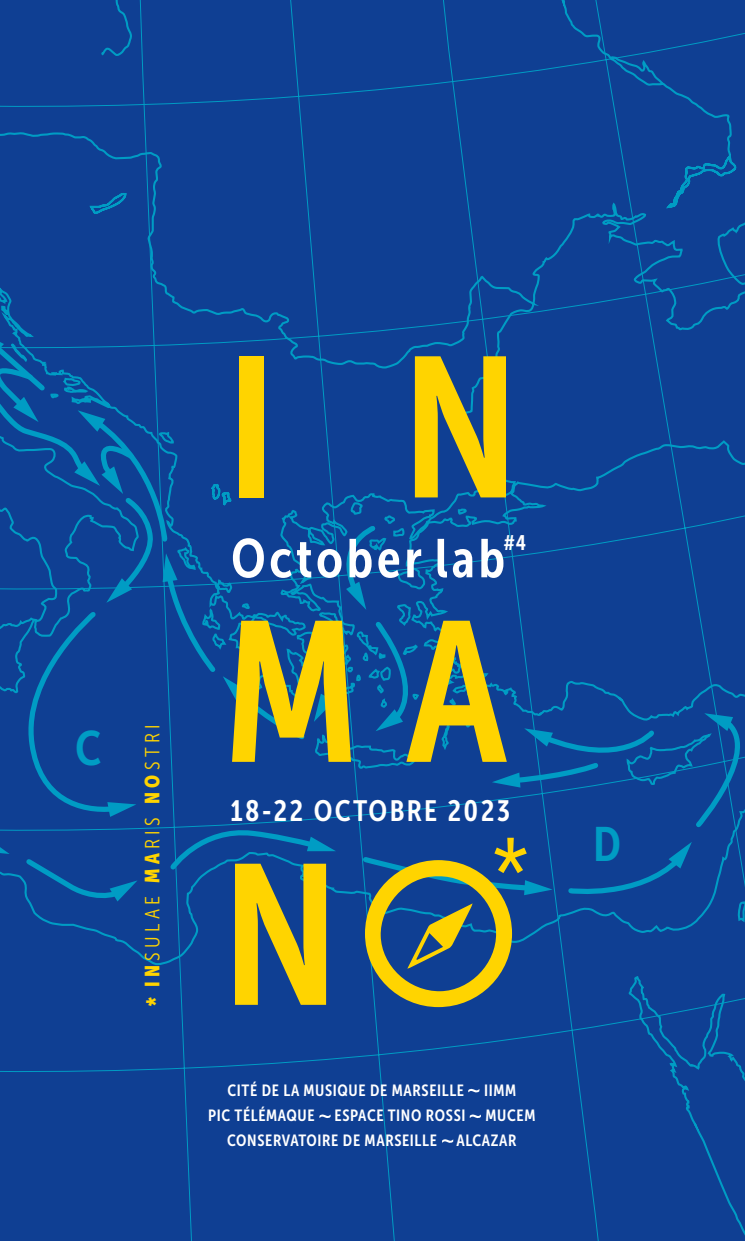
<style>
.page{position:relative;width:745px;height:1241px;background:#fff}
.page>*{position:absolute;margin:0;border:0;box-sizing:border-box;transform-origin:0 0}
.t1{font:96.6px "Museo Sans Condensed 300";color:#ffd400;scale:1.07 1}
.t2{font:54.07px "Museo Sans Condensed 700";letter-spacing:.065em;color:#fff}
.t3{font:48.12px "Museo Sans Condensed 700";color:#009cc4}
.t4{font:29.22px "Museo Sans Condensed 700";letter-spacing:.08em;color:#fff}
.t5{font:21px "Museo Sans Condensed 700";color:#fff}
.t6{font:20.47px "Museo Sans Condensed 300";letter-spacing:.215em;color:#ffd400}
.t7{font:16.1px/25px "Museo Sans Condensed 700";letter-spacing:.04em;color:#fff;text-align:center}
.s1{font-family:"Museo Sans Condensed 700";font-size:25.55px}
.s2{font-family:"Museo Sans Condensed 900"}
</style>
<div class="page">
<div style="left:0;top:0;width:744px;height:1240px;background:#0f3f93"></div>
<div style="left:0;top:0;width:736px;height:687px;background:#0f3f93"></div>
<svg style="left:468px;top:1088px;width:11px;height:4px"></svg>
<svg style="left:469px;top:1114px;width:11px;height:4px"></svg>
<svg style="left:319px;top:1114px;width:11px;height:4px"></svg>
<svg style="left:442px;top:1138px;width:11px;height:4px"></svg>
<svg style="left:0;top:295px;width:656px;height:521px;background:#225289"></svg>
<svg style="left:168px;top:827px;width:168px;height:177px;background:#516e6c"></svg>
<svg style="left:360px;top:854px;width:192px;height:153px;background:#4e6a6d"></svg>
<h3 class="t5" style="left:503px;top:530px;width:24px">#4</h3>
<h2 class="t2" style="left:231px;top:528px;width:275px">October lab</h2>
<h3 class="t3" style="left:75px;top:721px;width:28px">C</h3>
<p class="t6" style="left:141px;top:1007px;width:285px;rotate:-90deg"><span class="s1">*</span> <span class="s2">IN</span>SULAE <span class="s2">MA</span>RIS <span class="s2">NO</span>STRI</p>
<h3 class="t4" style="left:230px;top:794px;width:281px">18-22 OCTOBRE 2023</h3>
<h1 class="t1" style="left:489px;top:820px;width:40px">*</h1>
<p class="t7" style="left:208px;top:1077px;width:328px">CITÉ DE LA MUSIQUE DE MARSEILLE IIMM<br>PIC TÉLÉMAQUE ESPACE TINO ROSSI MUCEM<br>CONSERVATOIRE DE MARSEILLE ALCAZAR</p>
<h3 class="t3" style="left:592px;top:817px;width:29px">D</h3>
</div>
